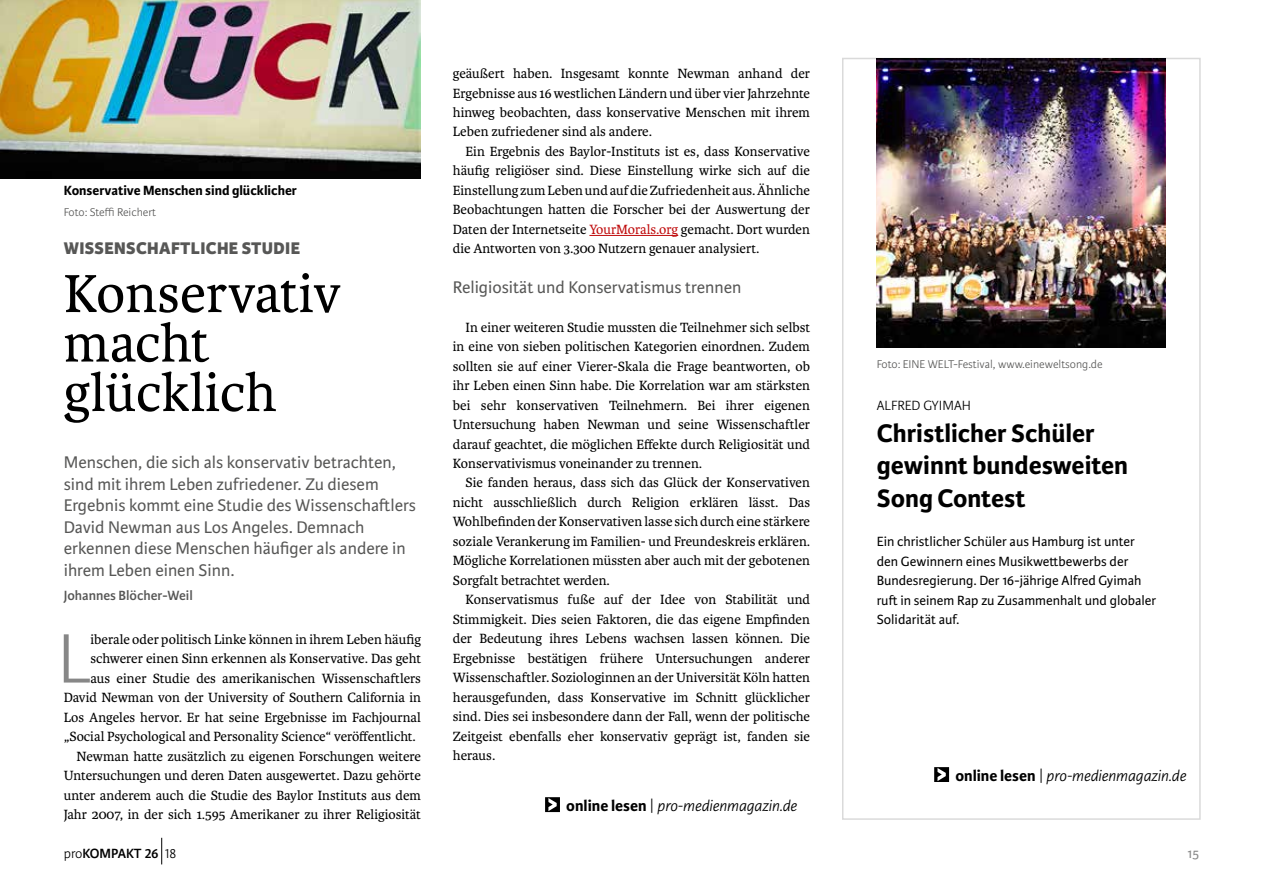
<style>
.page{position:relative;width:1263px;height:893px;background:#fff}
.page>*{position:absolute;margin:0;border:0;box-sizing:border-box;transform-origin:0 0}
.t1{font:300 74.55px "Karmina Sans";color:#878787}
.t2{font:57px/49.5px "Karmina";color:#000}
.t3{font:700 27px/32.4px "Karmina Sans";color:#000}
.t4{font:18px/21.6px "Karmina Sans";color:#575756}
.t5{font:800 18px "Karmina Sans";letter-spacing:.02em;color:#575756}
.t6{font:italic 300 16.5px "Karmina Sans";color:#000}
.t7{font:14.25px/19.5px "Karmina";color:#000;text-align:justify}
.t8{font:14.25px/19.5px "Karmina Sans";color:#000}
.t9{font:700 14.25px "Karmina Sans";color:#000}
.t10{font:600 14.25px "Karmina Sans";color:#575756}
.t11{font:600 14.25px "Karmina Sans";color:#000}
.t12{font:300 14.25px "Karmina Sans";color:#000}
.t13{font:14.25px "Karmina Sans";color:#878787}
.t14{font:300 12px "Karmina Sans";color:#575756}
.s1{color:#c00d0e}
.s2{font-weight:700;font-style:normal}
.s3{font-style:normal}
.s4{font-weight:300}
</style>
<div class="page">
<img style="left:0;top:0;width:421px;height:179px">
<hr style="left:589px;top:235px;width:89px;height:1px;background:#c00d0e">
<div style="left:842px;top:58px;width:359px;height:762px;background:#fff;border:2px solid #dadada"></div>
<img style="left:877px;top:59px;width:289px;height:289px">
<svg style="left:545px;top:797px;width:15px;height:15px"></svg>
<svg style="left:934px;top:767px;width:15px;height:15px"></svg>
<svg style="left:161px;top:838px;width:1px;height:26px"></svg>
<p class="t9" style="left:64px;top:182px;width:235px">Konservative Menschen sind glücklicher</p>
<p class="t14" style="left:64px;top:205px;width:94px">Foto: Steffi Reichert</p>
<p class="t5" style="left:64px;top:237px;width:238px">WISSENSCHAFTLICHE STUDIE</p>
<h2 class="t2" style="left:64px;top:270px;width:278px">Konservativ macht glücklich</h2>
<p class="t4" style="left:64px;top:452px;width:354px">Menschen, die sich als konservativ betrachten, sind mit ihrem Leben zufriedener. Zu diesem Ergebnis kommt eine Studie des Wissenschaftlers David Newman aus Los Angeles. Demnach erkennen diese Menschen häufiger als andere in ihrem Leben einen Sinn.</p>
<p class="t10" style="left:64px;top:587px;width:131px">Johannes Blöcher-Weil</p>
<h1 class="t1" style="left:57px;top:618px;width:35px">L</h1>
<p class="t7" style="left:90px;top:629px;width:332px">iberale oder politisch Linke können in ihrem Leben häufig</p>
<p class="t7" style="left:90px;top:649px;width:332px">schwerer einen Sinn erkennen als Konservative. Das geht</p>
<p class="t7" style="left:90px;top:668px;width:332px">aus einer Studie des amerikanischen Wissenschaftlers</p>
<p class="t7" style="left:64px;top:688px;width:359px">David Newman von der University of Southern California in</p>
<p class="t7" style="left:64px;top:707px;width:359px">Los Angeles hervor. Er hat seine Ergebnisse im Fachjournal</p>
<p class="t7" style="left:64px;top:727px;width:354px">„Social Psychological and Personality Science“ veröffentlicht.</p>
<p class="t7" style="left:77px;top:746px;width:346px">Newman hatte zusätzlich zu eigenen Forschungen weitere</p>
<p class="t7" style="left:64px;top:766px;width:359px">Untersuchungen und deren Daten ausgewertet. Dazu gehörte</p>
<p class="t7" style="left:64px;top:785px;width:359px">unter anderem auch die Studie des Baylor Instituts aus dem</p>
<p class="t7" style="left:64px;top:805px;width:359px">Jahr 2007, in der sich 1.595 Amerikaner zu ihrer Religiosität</p>
<p class="t7" style="left:453px;top:64px;width:359px">geäußert haben. Insgesamt konnte Newman anhand der Ergebnisse aus 16 westlichen Ländern und über vier Jahrzehnte hinweg beobachten, dass konservative Menschen mit ihrem Leben zufriedener sind als andere.</p>
<p class="t7" style="left:453px;top:142px;width:359px;text-indent:13px">Ein Ergebnis des Baylor-Instituts ist es, dass Konservative häufig religiöser sind. Diese Einstellung wirke sich auf die Einstellung zum Leben und auf die Zufriedenheit aus. Ähnliche Beobachtungen hatten die Forscher bei der Auswertung der Daten der Internetseite <span class="s1">YourMorals.org</span> gemacht. Dort wurden die Antworten von 3.300 Nutzern genauer analysiert.</p>
<p class="t4" style="left:453px;top:276px;width:290px">Religiosität und Konservatismus trennen</p>
<p class="t7" style="left:453px;top:317px;width:359px;text-indent:13px">In einer weiteren Studie mussten die Teilnehmer sich selbst in eine von sieben politischen Kategorien einordnen. Zudem sollten sie auf einer Vierer-Skala die Frage beantworten, ob ihr Leben einen Sinn habe. Die Korrelation war am stärksten bei sehr konservativen Teilnehmern. Bei ihrer eigenen Untersuchung haben Newman und seine Wissenschaftler darauf geachtet, die möglichen Effekte durch Religiosität und Konservativismus voneinander zu trennen.</p>
<p class="t7" style="left:453px;top:473px;width:359px;text-indent:13px">Sie fanden heraus, dass sich das Glück der Konservativen nicht ausschließlich durch Religion erklären lässt. Das Wohlbefinden der Konservativen lasse sich durch eine stärkere soziale Verankerung im Familien- und Freundeskreis erklären.<br>Mögliche Korrelationen müssten aber auch mit der gebotenen Sorgfalt betrachtet werden.</p>
<p class="t7" style="left:453px;top:590px;width:359px;text-indent:13px">Konservatismus fuße auf der Idee von Stabilität und Stimmigkeit. Dies seien Faktoren, die das eigene Empfinden der Bedeutung ihres Lebens wachsen lassen können. Die Ergebnisse bestätigen frühere Untersuchungen anderer Wissenschaftler. Soziologinnen an der Universität Köln hatten herausgefunden, dass Konservative im Schnitt glücklicher sind. Dies sei insbesondere dann der Fall, wenn der politische Zeitgeist ebenfalls eher konservativ geprägt ist, fanden sie heraus.</p>
<p class="t6" style="left:566px;top:796px;width:232px"><span class="s2">online lesen</span> <span class="s3">|</span> pro-medienmagazin.de</p>
<p class="t14" style="left:877px;top:357px;width:227px">Foto: EINE WELT-Festival, www.eineweltsong.de</p>
<p class="t12" style="left:877px;top:397px;width:96px">ALFRED GYIMAH</p>
<h3 class="t3" style="left:877px;top:417px;width:253px">Christlicher Schüler gewinnt bundesweiten<br>Song Contest</h3>
<p class="t8" style="left:877px;top:532px;width:281px">Ein christlicher Schüler aus Hamburg ist unter den Gewinnern eines Musikwettbewerbs der Bundesregierung. Der 16-jährige Alfred Gyimah ruft in seinem Rap zu Zusammenhalt und globaler Solidarität auf.</p>
<p class="t6" style="left:955px;top:766px;width:232px"><span class="s2">online lesen</span> <span class="s3">|</span> pro-medienmagazin.de</p>
<p class="t11" style="left:64px;top:845px;width:114px"><span class="s4">pro</span>KOMPAKT 26 <span class="s4">18</span></p>
<p class="t13" style="left:1187px;top:845px;width:13px">15</p>
</div>
